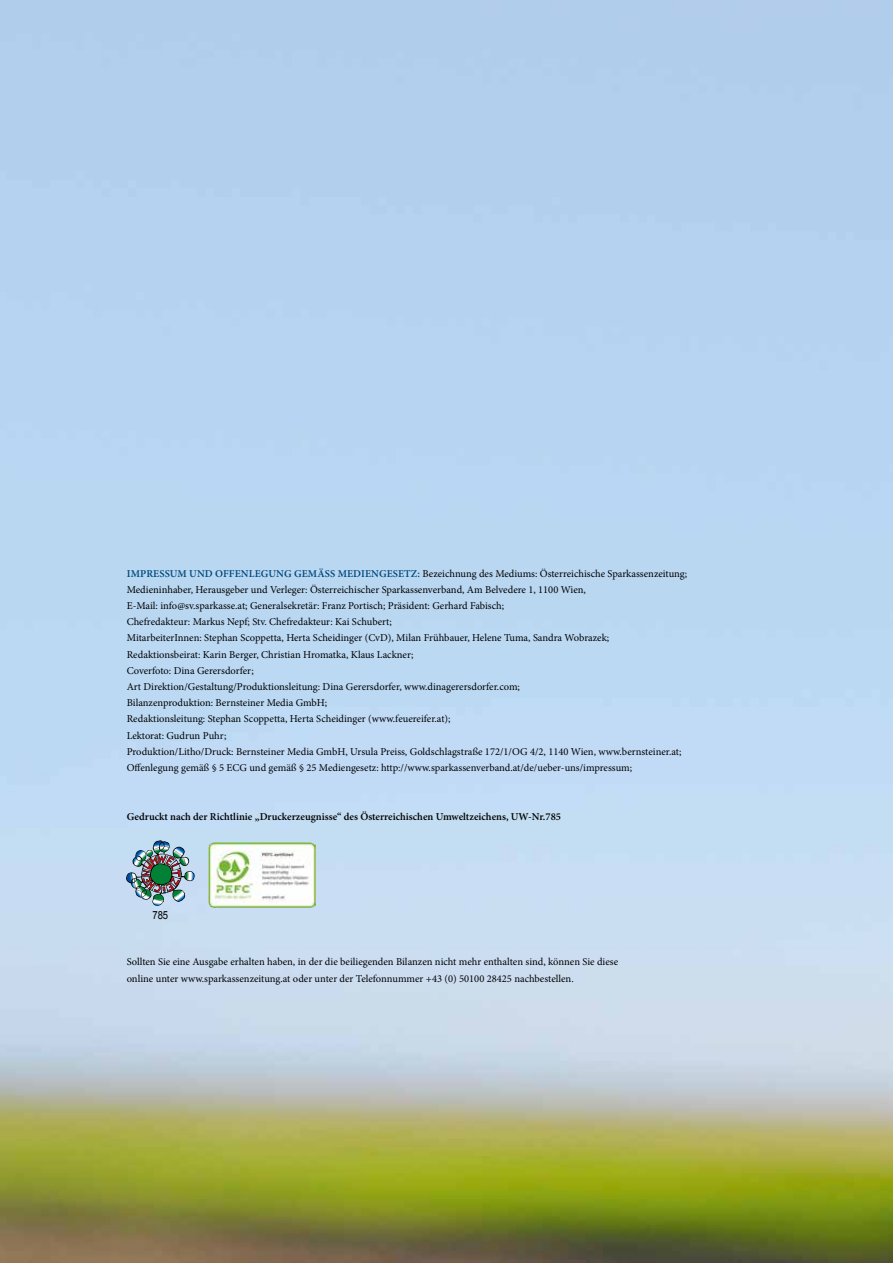
<style>
.page{position:relative;width:893px;height:1263px;background:#fff}
.page>*{position:absolute;margin:0;border:0;box-sizing:border-box;transform-origin:0 0}
.t1{font:11.25px "Arial";color:#000;scale:.85 1}
.t2{font:10.5px/16.2px "Minion Pro";color:#000}
.t3{font:600 10.5px "Minion Pro";color:#000}
.s1{font-weight:600;color:#00487a}
</style>
<div class="page">
<img style="left:0;top:0;width:893px;height:1263px">
<img style="left:126px;top:840px;width:69px;height:66px">
<img style="left:208px;top:842px;width:107px;height:66px">
<p class="t2" style="left:127px;top:565px;width:562px"><span class="s1">IMPRESSUM UND OFFENLEGUNG GEMÄSS MEDIENGESETZ:</span> Bezeichnung des Mediums: Österreichische Sparkassenzeitung; Medieninhaber, Herausgeber und Verleger: Österreichischer Sparkassenverband, Am Belvedere 1, 1100 Wien,<br>E-Mail: info@sv.sparkasse.at; Generalsekretär: Franz Portisch; Präsident: Gerhard Fabisch;<br>Chefredakteur: Markus Nepf; Stv. Chefredakteur: Kai Schubert;<br>MitarbeiterInnen: Stephan Scoppetta, Herta Scheidinger (CvD), Milan Frühbauer, Helene Tuma, Sandra Wobrazek;<br>Redaktionsbeirat: Karin Berger, Christian Hromatka, Klaus Lackner;<br>Coverfoto: Dina Gerersdorfer;<br>Art Direktion/Gestaltung/Produktionsleitung: Dina Gerersdorfer, www.dinagerersdorfer.com;<br>Bilanzenproduktion: Bernsteiner Media GmbH;<br>Redaktionsleitung: Stephan Scoppetta, Herta Scheidinger (www.feuereifer.at);<br>Lektorat: Gudrun Puhr;<br>Produktion/Litho/Druck: Bernsteiner Media GmbH, Ursula Preiss, Goldschlagstraße 172/1/OG 4/2, 1140 Wien, www.bernsteiner.at; Offenlegung gemäß § 5 ECG und gemäß § 25 Mediengesetz: http://www.sparkassenverband.at/de/ueber-uns/impressum;</p>
<p class="t3" style="left:127px;top:810px;width:436px">Gedruckt nach der Richtlinie „Druckerzeugnisse“ des Österreichischen Umweltzeichens, UW-Nr.785</p>
<p class="t1" style="left:152px;top:907px;width:20px">785</p>
<p class="t2" style="left:127px;top:954px;width:493px">Sollten Sie eine Ausgabe erhalten haben, in der die beiliegenden Bilanzen nicht mehr enthalten sind, können Sie diese online unter www.sparkassenzeitung.at oder unter der Telefonnummer +43 (0) 50100 28425 nachbestellen.</p>
</div>
